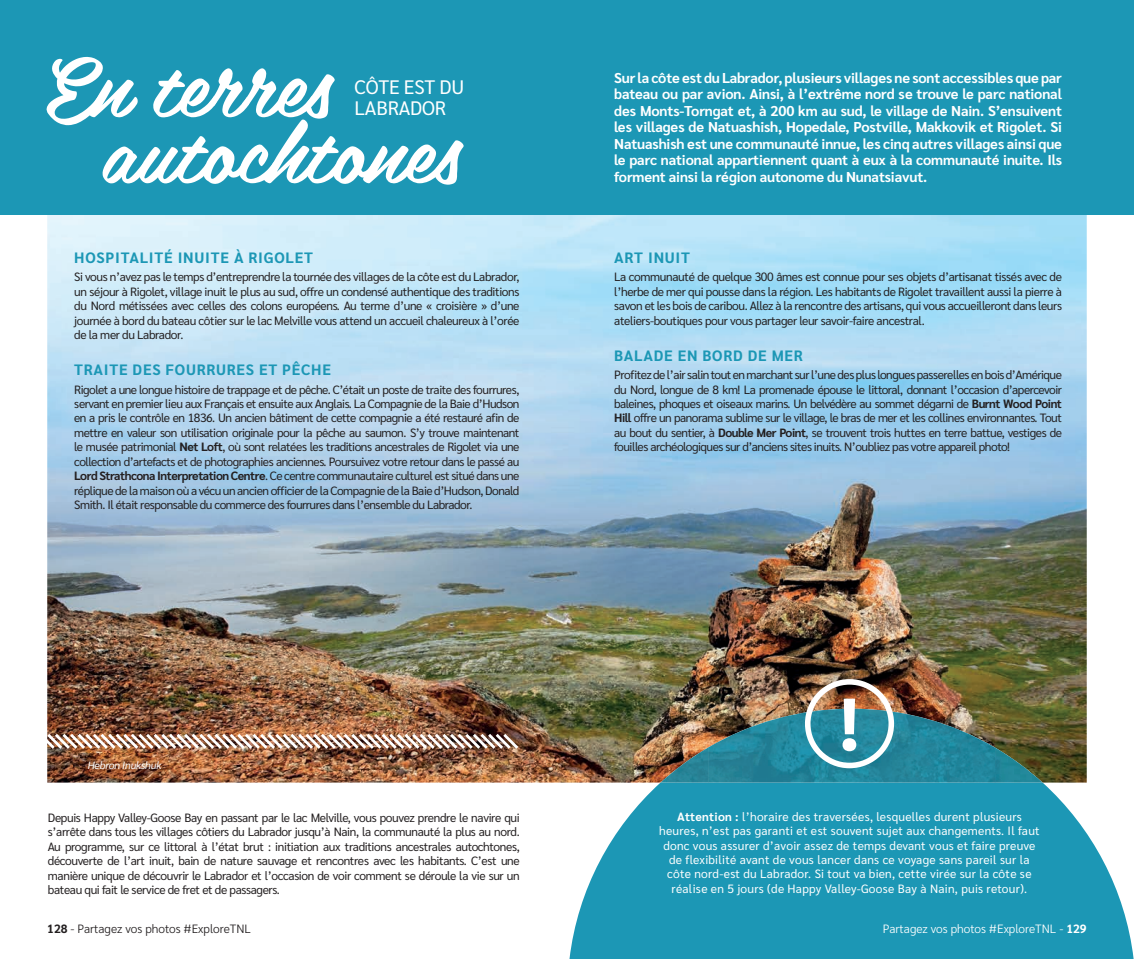
<style>
.page{position:relative;width:1134px;height:959px;background:#fff}
.page>*{position:absolute;margin:0;border:0;box-sizing:border-box;transform-origin:0 0}
.t1{font:85.5px/66px "Belinda W00";color:#fff}
.t2{font:700 74.1px "Sarabun";color:#fff}
.t3{font:19.5px/21px "Sarabun";letter-spacing:-.01em;color:#fff}
.t4{font:700 15px "Sarabun";letter-spacing:.05em;color:#1c97b5}
.t5{font:700 14.25px/16.5px "Sarabun";letter-spacing:-.01em;color:#fff;text-align:justify}
.t6{font:12px/14.4px "Sarabun";letter-spacing:-.03em;color:#231f20;text-align:justify}
.t7{font:12px/14.4px "Sarabun";letter-spacing:.02em;color:#fff;text-align:center}
.t8{font:300 12px "Sarabun";color:#231f20}
.t9{font:300 12px "Sarabun";color:#fff}
.t10{font:italic 10.5px "Sarabun";letter-spacing:-.02em;color:#fff}
.s1{font-weight:700}
</style>
<div class="page">
<img style="left:47px;top:214px;width:1040px;height:568px">
<div style="left:0;top:0;width:1134px;height:214px;background:#1c97b5"></div>
<svg style="left:569px;top:782px;width:565px;height:176px;background:#36a2bd"></svg>
<img style="left:708px;top:708px;width:287px;height:74px">
<img style="left:995px;top:747px;width:48px;height:35px">
<img style="left:661px;top:747px;width:47px;height:35px">
<div style="left:805px;top:679px;width:89px;height:89px;border:6px solid #fff;border-radius:50%"></div>
<img style="left:47px;top:730px;width:474px;height:21px">
<img style="left:80px;top:753px;width:89px;height:24px">
<h1 class="t1" style="left:101px;top:50px;width:361px;text-indent:-57px">En terres autochtones</h1>
<h3 class="t3" style="left:354px;top:77px;width:111px">CÔTE EST DU<br>LABRADOR</h3>
<p class="t5" style="left:614px;top:69px;width:449px">Sur la côte est du Labrador, plusieurs villages ne sont accessibles que par bateau ou par avion. Ainsi, à l’extrême nord se trouve le parc national des Monts-Torngat et, à 200 km au sud, le village de Nain. S’ensuivent les villages de Natuashish, Hopedale, Postville, Makkovik et Rigolet. Si Natuashish est une communauté innue, les cinq autres villages ainsi que le parc national appartiennent quant à eux à la communauté inuite. Ils forment ainsi la région autonome du Nunatsiavut.</p>
<p class="t4" style="left:74px;top:249px;width:240px">HOSPITALITÉ INUITE À RIGOLET</p>
<p class="t6" style="left:74px;top:270px;width:447px">Si vous n’avez pas le temps d’entreprendre la tournée des villages de la côte est du Labrador, un séjour à Rigolet, village inuit le plus au sud, offre un condensé authentique des traditions du Nord métissées avec celles des colons européens. Au terme d’une « croisière » d’une journée à bord du bateau côtier sur le lac Melville vous attend un accueil chaleureux à l’orée de la mer du Labrador.</p>
<p class="t4" style="left:74px;top:361px;width:258px">TRAITE DES FOURRURES ET PÊCHE</p>
<p class="t6" style="left:74px;top:382px;width:447px">Rigolet a une longue histoire de trappage et de pêche. C’était un poste de traite des fourrures, servant en premier lieu aux Français et ensuite aux Anglais. La Compagnie de la Baie d’Hudson en a pris le contrôle en 1836. Un ancien bâtiment de cette compagnie a été restauré afin de mettre en valeur son utilisation originale pour la pêche au saumon. S’y trouve maintenant le musée patrimonial <span class="s1">Net Loft</span>, où sont relatées les traditions ancestrales de Rigolet via une collection d’artefacts et de photographies anciennes. Poursuivez votre retour dans le passé au <span class="s1">Lord Strathcona Interpretation Centre</span>. Ce centre communautaire culturel est situé dans une réplique de la maison où a vécu un ancien officier de la Compagnie de la Baie d’Hudson, Donald Smith. Il était responsable du commerce des fourrures dans l’ensemble du Labrador.</p>
<p class="t10" style="left:88px;top:759px;width:75px">Hebron Inukshuk</p>
<p class="t6" style="left:48px;top:810px;width:473px">Depuis Happy Valley-Goose Bay en passant par le lac Melville, vous pouvez prendre le navire qui s’arrête dans tous les villages côtiers du Labrador jusqu’à Nain, la communauté la plus au nord.<br>Au programme, sur ce littoral à l’état brut : initiation aux traditions ancestrales autochtones, découverte de l’art inuit, bain de nature sauvage et rencontres avec les habitants. C’est une manière unique de découvrir le Labrador et l’occasion de voir comment se déroule la vie sur un bateau qui fait le service de fret et de passagers.</p>
<p class="t4" style="left:614px;top:249px;width:77px">ART INUIT</p>
<p class="t6" style="left:614px;top:270px;width:449px">La communauté de quelque 300 âmes est connue pour ses objets d’artisanat tissés avec de l’herbe de mer qui pousse dans la région. Les habitants de Rigolet travaillent aussi la pierre à savon et les bois de caribou. Allez à la rencontre des artisans, qui vous accueilleront dans leurs ateliers-boutiques pour vous partager leur savoir-faire ancestral.</p>
<p class="t4" style="left:614px;top:346px;width:190px">BALADE EN BORD DE MER</p>
<p class="t6" style="left:614px;top:368px;width:449px">Profitez de l’air salin tout en marchant sur l’une des plus longues passerelles en bois d’Amérique du Nord, longue de 8 km! La promenade épouse le littoral, donnant l’occasion d’apercevoir baleines, phoques et oiseaux marins. Un belvédère au sommet dégarni de <span class="s1">Burnt Wood Point Hill</span> offre un panorama sublime sur le village, le bras de mer et les collines environnantes. Tout au bout du sentier, à <span class="s1">Double Mer Point</span>, se trouvent trois huttes en terre battue, vestiges de fouilles archéologiques sur d’anciens sites inuits. N’oubliez pas votre appareil photo!</p>
<h2 class="t2" style="left:840px;top:681px;width:20px">!</h2>
<p class="t7" style="left:659px;top:809px;width:382px"><span class="s1">Attention :</span> l’horaire des traversées, lesquelles durent plusieurs heures, n’est pas garanti et est souvent sujet aux changements. Il faut donc vous assurer d’avoir assez de temps devant vous et faire preuve de flexibilité avant de vous lancer dans ce voyage sans pareil sur la côte nord-est du Labrador. Si tout va bien, cette virée sur la côte se réalise en 5 jours (de Happy Valley-Goose Bay à Nain, puis retour).</p>
<p class="t8" style="left:47px;top:922px;width:205px"><span class="s1">128</span> - Partagez vos photos #ExploreTNL</p>
<p class="t9" style="left:883px;top:922px;width:205px">Partagez vos photos #ExploreTNL - <span class="s1">129</span></p>
</div>
